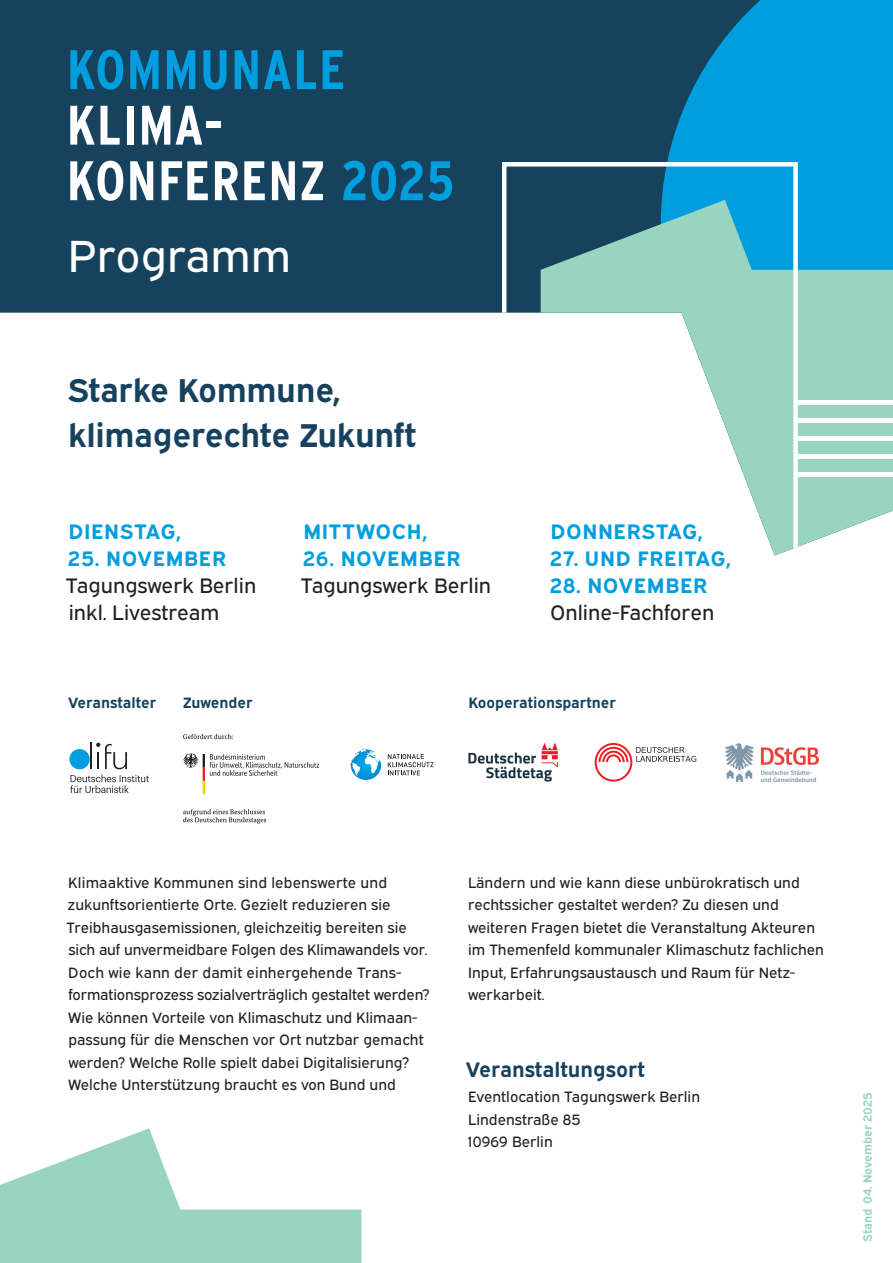
<style>
.page{position:relative;width:893px;height:1263px;background:#fff}
.page>*{position:absolute;margin:0;border:0;box-sizing:border-box;transform-origin:0 0}
.t1{font:700 55.5px/55.5px "Interstate Condensed";letter-spacing:.02em;color:#fff}
.t2{font:700 55.5px "Interstate Condensed";letter-spacing:.02em;color:#009ede}
.t3{font:45px "Expressway Rg";color:#fff}
.t4{font:700 33px/45px "Expressway Rg";letter-spacing:-.01em;color:#16425e}
.t5{font:700 21px "Expressway Rg";letter-spacing:.03em;color:#009ede}
.t6{font:21px/27px "Expressway Rg";color:#231f20}
.t7{font:700 21px "Expressway Rg";color:#16425e}
.t8{font:15px/22.5px "Expressway Rg";color:#231f20}
.t9{font:700 15px "Expressway Rg";color:#16425e}
.t10{font:700 12px "Expressway Rg";color:#98d4c0}
.s1{color:#009ede}
</style>
<div class="page">
<div style="left:0;top:0;width:661px;height:313px;background:#16425e"></div>
<svg style="left:661px;top:0;width:232px;height:200px;background:#038ec8"></svg>
<svg style="left:771px;top:200px;width:122px;height:355px;background:#82cccc"></svg>
<svg style="left:502px;top:162px;width:296px;height:386px"></svg>
<hr style="left:795px;top:400px;width:98px;height:4px;background:#fff">
<hr style="left:795px;top:418px;width:98px;height:4px;background:#fff">
<hr style="left:795px;top:436px;width:98px;height:4px;background:#fff">
<hr style="left:795px;top:454px;width:98px;height:4px;background:#fff">
<hr style="left:795px;top:472px;width:98px;height:4px;background:#fff">
<svg style="left:0;top:1128px;width:361px;height:135px;fill:#98d4c0"></svg>
<svg style="left:70px;top:742px;width:79px;height:51px"></svg>
<svg style="left:468px;top:743px;width:90px;height:39px"></svg>
<svg style="left:636px;top:747px;width:60px;height:15px"></svg>
<svg style="left:596px;top:744px;width:35px;height:37px"></svg>
<div style="left:599px;top:747px;width:29px;height:30px;border:2px solid #ee1d23;border-radius:50%"></div>
<div style="left:595px;top:743px;width:37px;height:39px;border:2px solid #ee1d23;border-radius:50%"></div>
<svg style="left:598px;top:750px;width:31px;height:32px"></svg>
<svg style="left:183px;top:753px;width:136px;height:41px"></svg>
<svg style="left:183px;top:734px;width:50px;height:5px"></svg>
<svg style="left:183px;top:809px;width:83px;height:15px"></svg>
<svg style="left:355px;top:750px;width:12px;height:6px"></svg>
<svg style="left:388px;top:754px;width:45px;height:21px"></svg>
<img style="left:725px;top:743px;width:94px;height:39px">
<h1 class="t2" style="left:67px;top:39px;width:280px">KOMMUNALE</h1>
<h1 class="t1" style="left:67px;top:97px;width:389px">KLIMA-<br>KONFERENZ <span class="s1">2025</span></h1>
<h2 class="t3" style="left:68px;top:221px;width:225px">Programm</h2>
<h3 class="t4" style="left:67px;top:364px;width:350px">Starke Kommune, klimagerechte Zukunft</h3>
<h3 class="t5" style="left:68px;top:515px;width:114px">DIENSTAG,</h3>
<h3 class="t5" style="left:68px;top:542px;width:160px">25. NOVEMBER</h3>
<h3 class="t6" style="left:66px;top:570px;width:192px">Tagungswerk Berlin inkl. Livestream</h3>
<h3 class="t5" style="left:303px;top:515px;width:125px">MITTWOCH,</h3>
<h3 class="t5" style="left:303px;top:542px;width:159px">26. NOVEMBER</h3>
<h3 class="t6" style="left:301px;top:570px;width:192px">Tagungswerk Berlin</h3>
<h3 class="t5" style="left:550px;top:515px;width:153px">DONNERSTAG,</h3>
<h3 class="t5" style="left:550px;top:542px;width:182px">27. UND FREITAG,</h3>
<h3 class="t5" style="left:550px;top:569px;width:159px">28. NOVEMBER</h3>
<h3 class="t6" style="left:550px;top:597px;width:166px">Online-Fachforen</h3>
<p class="t9" style="left:68px;top:690px;width:90px">Veranstalter</p>
<p class="t9" style="left:183px;top:690px;width:71px">Zuwender</p>
<p class="t9" style="left:468px;top:690px;width:149px">Kooperationspartner</p>
<p class="t8" style="left:67px;top:870px;width:365px">Klimaaktive Kommunen sind lebenswerte und zukunftsorientierte Orte. Gezielt reduzieren sie Treibhausgasemissionen, gleichzeitig bereiten sie sich auf unvermeidbare Folgen des Klimawandels vor.<br>Doch wie kann der damit einhergehende Trans&shy;formationsprozess sozialverträglich gestaltet werden?<br>Wie können Vorteile von Klimaschutz und Klimaan&shy;passung für die Menschen vor Ort nutzbar gemacht werden? Welche Rolle spielt dabei Digitalisierung?<br>Welche Unterstützung braucht es von Bund und</p>
<p class="t8" style="left:468px;top:870px;width:357px">Ländern und wie kann diese unbürokratisch und rechtssicher gestaltet werden? Zu diesen und weiteren Fragen bietet die Veranstaltung Akteuren im Themenfeld kommunaler Klimaschutz fachlichen Input, Erfahrungsaustausch und Raum für Netz&shy;werkarbeit.</p>
<h3 class="t7" style="left:466px;top:1053px;width:181px">Veranstaltungsort</h3>
<p class="t8" style="left:468px;top:1084px;width:234px">Eventlocation Tagungswerk Berlin<br>Lindenstraße 85<br>10969 Berlin</p>
<p class="t10" style="left:858px;top:1242px;width:151px;rotate:-90deg">Stand 04. November 2025</p>
</div>
